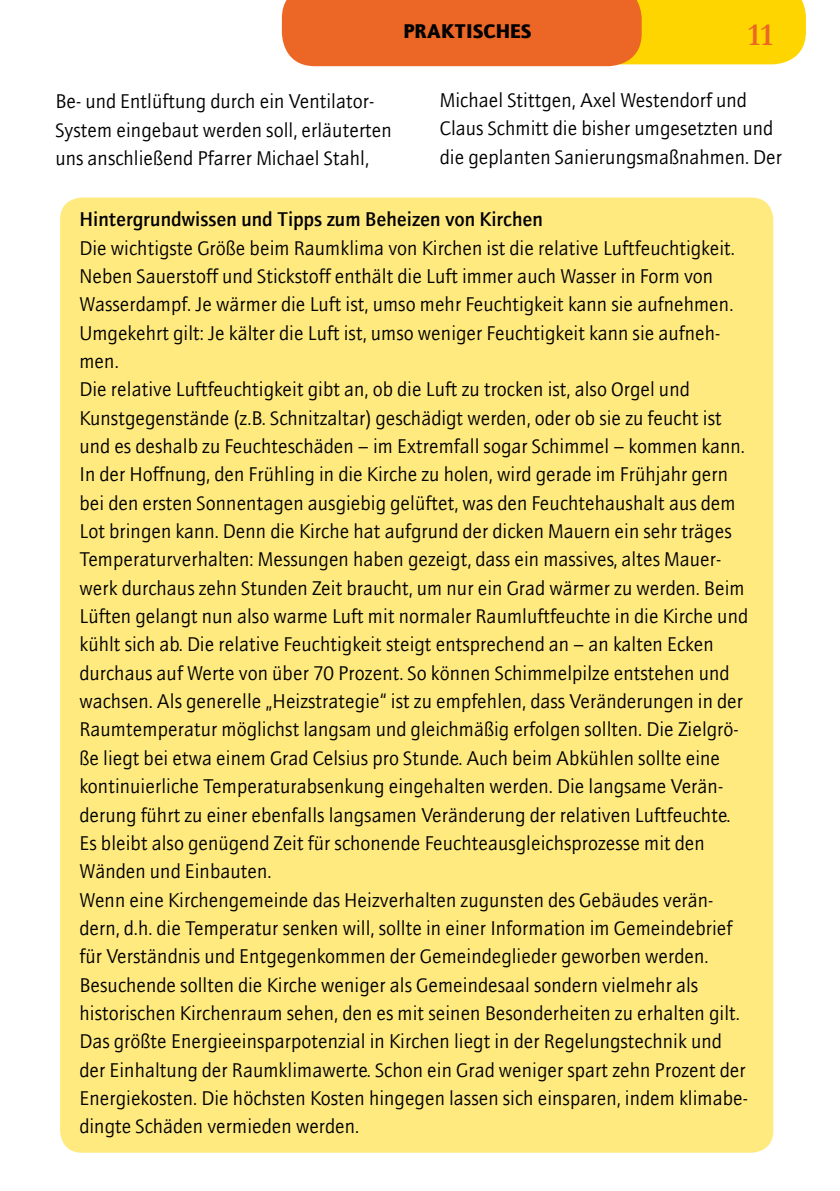
<style>
.page{position:relative;width:840px;height:1191px;background:#fff}
.page>*{position:absolute;margin:0;border:0;box-sizing:border-box;transform-origin:0 0}
.t1{font:700 32px "Garamond";color:#ec6726}
.t2{font:20px/28.4px "AT Quay Sans";color:#000}
.t3{font:500 20px "AT Quay Sans";color:#000}
.t4{font:900 20px "AT Quay Sans";color:#000}
</style>
<div class="page">
<svg style="left:282px;top:0;width:523px;height:66px;background:#f28b1f"></svg>
<div style="left:60px;top:197px;width:712px;height:955px;background:#ffea80;border-radius:22px"></div>
<p class="t4" style="left:403px;top:19px;width:130px">PRAKTISCHES</p>
<h1 class="t1" style="left:747px;top:13px;width:27px">11</h1>
<p class="t2" style="left:55px;top:87px;width:338px">Be- und Entlüftung durch ein Ventilator-<br>System eingebaut werden soll, erläuterten uns anschließend Pfarrer Michael Stahl,</p>
<p class="t2" style="left:439px;top:86px;width:343px">Michael Stittgen, Axel Westendorf und<br>Claus Schmitt die bisher umgesetzten und die geplanten Sanierungsmaßnahmen. Der</p>
<p class="t3" style="left:79px;top:207px;width:464px">Hintergrundwissen und Tipps zum Beheizen von Kirchen</p>
<p class="t2" style="left:79px;top:233px;width:669px">Die wichtigste Größe beim Raumklima von Kirchen ist die relative Luftfeuchtigkeit.<br>Neben Sauerstoff und Stickstoff enthält die Luft immer auch Wasser in Form von Wasserdampf. Je wärmer die Luft ist, umso mehr Feuchtigkeit kann sie aufnehmen.<br>Umgekehrt gilt: Je kälter die Luft ist, umso weniger Feuchtigkeit kann sie aufneh&shy;men.<br>Die relative Luftfeuchtigkeit gibt an, ob die Luft zu trocken ist, also Orgel und Kunstgegenstände (z.B. Schnitzaltar) geschädigt werden, oder ob sie zu feucht ist und es deshalb zu Feuchteschäden – im Extremfall sogar Schimmel – kommen kann.<br>In der Hoffnung, den Frühling in die Kirche zu holen, wird gerade im Frühjahr gern bei den ersten Sonnentagen ausgiebig gelüftet, was den Feuchtehaushalt aus dem Lot bringen kann. Denn die Kirche hat aufgrund der dicken Mauern ein sehr träges Temperaturverhalten: Messungen haben gezeigt, dass ein massives, altes Mauer&shy;werk durchaus zehn Stunden Zeit braucht, um nur ein Grad wärmer zu werden. Beim Lüften gelangt nun also warme Luft mit normaler Raumluftfeuchte in die Kirche und kühlt sich ab. Die relative Feuchtigkeit steigt entsprechend an – an kalten Ecken durchaus auf Werte von über 70 Prozent. So können Schimmelpilze entstehen und wachsen. Als generelle „Heizstrategie“ ist zu empfehlen, dass Veränderungen in der Raumtemperatur möglichst langsam und gleichmäßig erfolgen sollten. Die Zielgrö&shy;ße liegt bei etwa einem Grad Celsius pro Stunde. Auch beim Abkühlen sollte eine kontinuierliche Temperaturabsenkung eingehalten werden. Die langsame Verän&shy;derung führt zu einer ebenfalls langsamen Veränderung der relativen Luftfeuchte.<br>Es bleibt also genügend Zeit für schonende Feuchteausgleichsprozesse mit den Wänden und Einbauten.<br>Wenn eine Kirchengemeinde das Heizverhalten zugunsten des Gebäudes verän&shy;dern, d.h. die Temperatur senken will, sollte in einer Information im Gemeindebrief für Verständnis und Entgegenkommen der Gemeindeglieder geworben werden.<br>Besuchende sollten die Kirche weniger als Gemeindesaal sondern vielmehr als historischen Kirchenraum sehen, den es mit seinen Besonderheiten zu erhalten gilt.<br>Das größte Energieeinsparpotenzial in Kirchen liegt in der Regelungstechnik und der Einhaltung der Raumklimawerte. Schon ein Grad weniger spart zehn Prozent der Energiekosten. Die höchsten Kosten hingegen lassen sich einsparen, indem klimabe&shy;dingte Schäden vermieden werden.</p>
</div>
